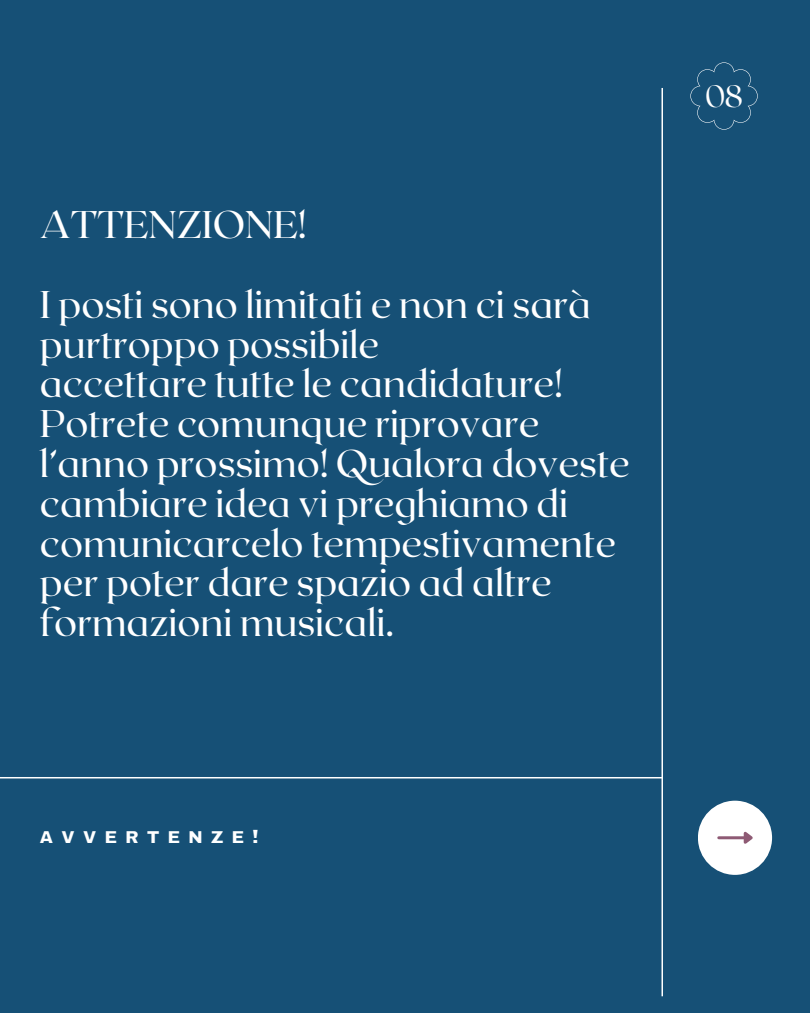
<style>
.page{position:relative;width:810px;height:1013px;background:#fff}
.page>*{position:absolute;margin:0;border:0;box-sizing:border-box;transform-origin:0 0}
.t1{font:38.5px/39.8px "Roxborough CF";color:#fff}
.t2{font:100 30.8px "Roxborough CF";color:#fff}
.t3{font:700 21px "EFT Composite";letter-spacing:.4em;color:#fff}
</style>
<div class="page">
<div style="left:0;top:0;width:810px;height:1012px;background:#165076"></div>
<hr style="left:662px;top:88px;width:1px;height:908px;background:#fff">
<hr style="left:0;top:777px;width:663px;height:1px;background:#fff">
<div style="left:698px;top:800px;width:74px;height:74px;background:#fff;border-radius:50%"></div>
<hr style="left:719px;top:836px;width:25px;height:3px;background:#8e5a74">
<svg style="left:741px;top:831px;width:12px;height:13px"></svg>
<svg style="left:690px;top:62px;width:68px;height:68px"></svg>
<h1 class="t1" style="left:40px;top:203px;width:268px">ATTENZIONE!</h1>
<h2 class="t1" style="left:40px;top:282px;width:591px">I posti sono limitati e non ci sarà purtroppo possibile<br>accettare tutte le candidature!<br>Potrete comunque riprovare l’anno prossimo! Qualora doveste cambiare idea vi preghiamo di comunicarcelo tempestivamente per poter dare spazio ad altre formazioni musicali.</h2>
<p class="t3" style="left:40px;top:822px;width:220px">AVVERTENZE!</p>
<p class="t2" style="left:705px;top:77px;width:39px">08</p>
</div>
